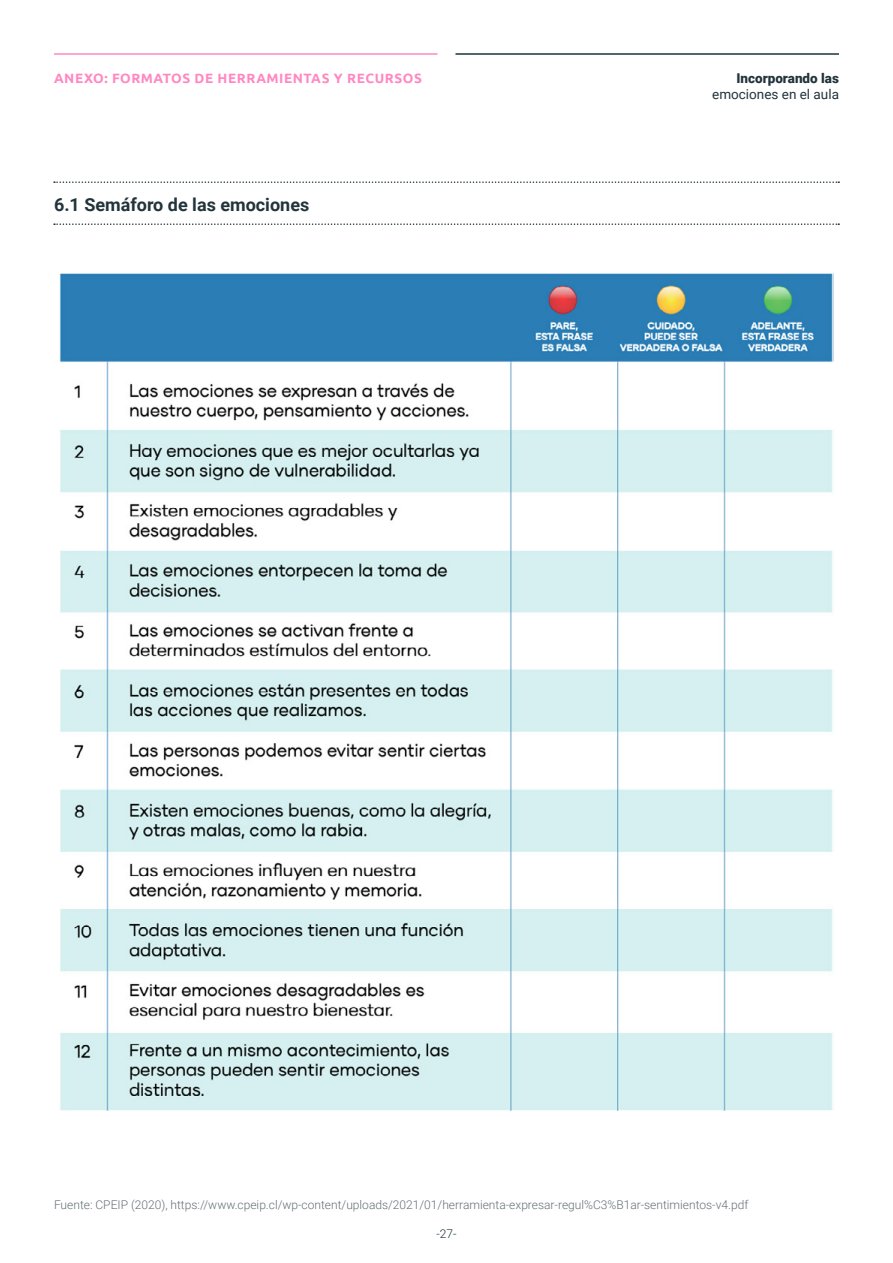
<style>
.page{position:relative;width:893px;height:1263px;background:#fff}
.page>*{position:absolute;margin:0;border:0;box-sizing:border-box;transform-origin:0 0}
.t1{font:700 18px "Roboto";color:#22343b}
.t2{font:700 13.5px "Ubuntu";letter-spacing:.04em;color:#ff88c1}
.t3{font:13.5px "Roboto";color:#22343b}
.t4{font:900 13.5px "Roboto";color:#22343b}
.t5{font:300 12px "Roboto";color:#647076}
.t6{font:300 12px "Roboto";color:#1b343c}
</style>
<div class="page">
<hr style="left:455px;top:53px;width:384px;height:2px;background:#1b343c">
<hr style="left:54px;top:53px;width:383px;height:2px;background:#ff88c1">
<svg style="left:54px;top:223px;width:785px;height:2px"></svg>
<svg style="left:54px;top:181px;width:785px;height:2px"></svg>
<img style="left:59px;top:273px;width:775px;height:837px">
<p class="t2" style="left:54px;top:70px;width:369px">ANEXO: FORMATOS DE HERRAMIENTAS Y RECURSOS</p>
<h1 class="t1" style="left:54px;top:192px;width:257px">6.1 Semáforo de las emociones</h1>
<p class="t4" style="left:736px;top:68px;width:104px">Incorporando las</p>
<p class="t3" style="left:712px;top:84px;width:128px">emociones en el aula</p>
<p class="t5" style="left:54px;top:1196px;width:696px">Fuente: CPEIP (2020), https://www.cpeip.cl/wp-content/uploads/2021/01/herramienta-expresar-regul%C3%B1ar-sentimientos-v4.pdf</p>
<p class="t6" style="left:436px;top:1225px;width:22px">-27-</p>
</div>
